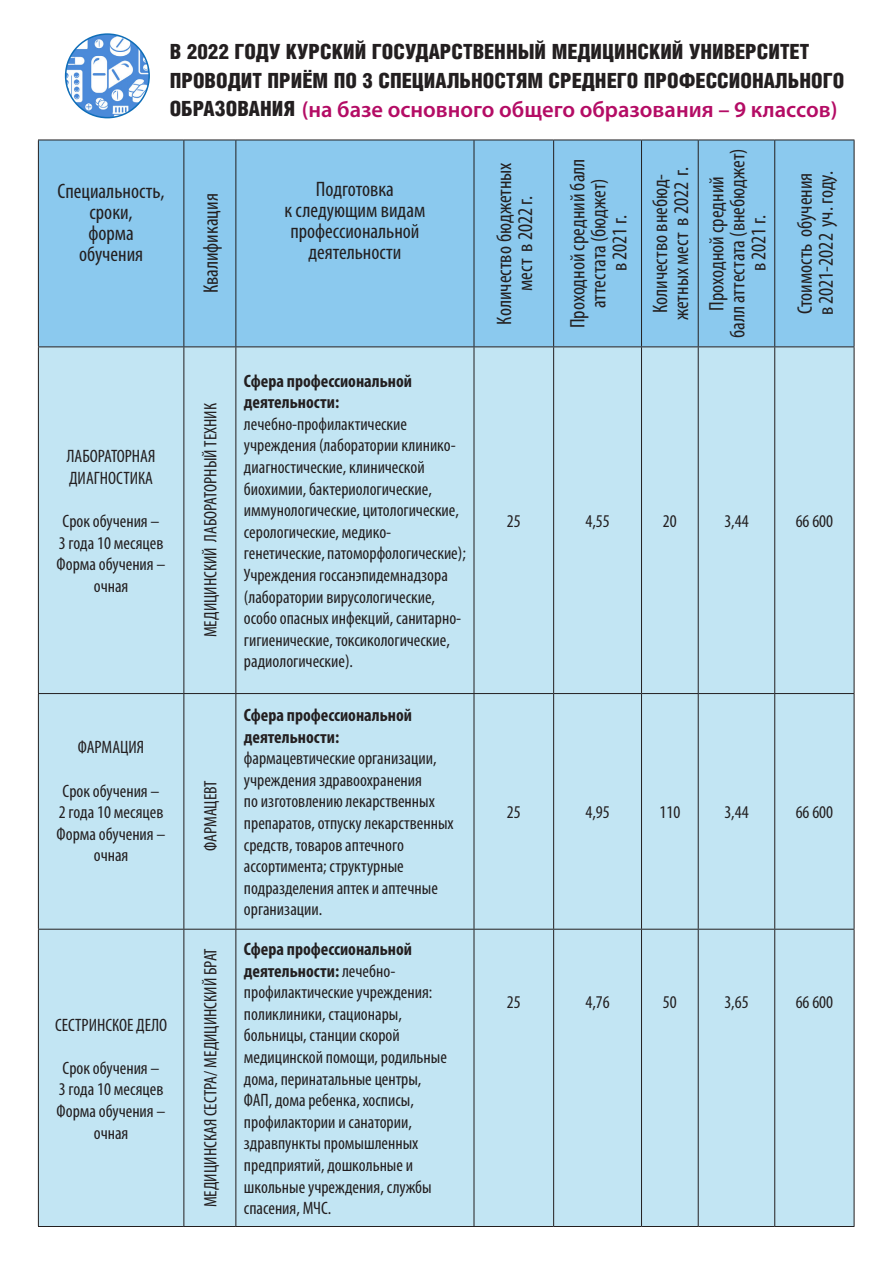
<style>
.page{position:relative;width:893px;height:1263px;background:#fff}
.page>*{position:absolute;margin:0;border:0;box-sizing:border-box;transform-origin:0 0}
.t1{font:600 22.5px "Myriad Pro";color:#b40c65}
.t2{font:condensed 21px/21px "Myriad Pro";color:#231f20;text-align:center}
.t3{font:900 21px/28.5px "Helios Cond";color:#231f20}
.t4{font:condensed 18px/21.6px "Myriad Pro";color:#231f20}
.t5{font:700 condensed 18px/21.6px "Myriad Pro";color:#231f20}
.s1{font-family:"Helios Cond";font-weight:900;font-size:21px;color:#231f20}
.s2{font-weight:700}
</style>
<div class="page">
<div style="left:39px;top:141px;width:815px;height:205px;background:#8bc9ee"></div>
<div style="left:39px;top:347px;width:815px;height:879px;background:#c2e5f3"></div>
<hr style="left:38px;top:140px;width:146px;height:1px;background:#231f20">
<hr style="left:184px;top:140px;width:52px;height:1px;background:#231f20">
<hr style="left:236px;top:140px;width:238px;height:1px;background:#231f20">
<hr style="left:474px;top:140px;width:80px;height:1px;background:#231f20">
<hr style="left:554px;top:140px;width:87px;height:1px;background:#231f20">
<hr style="left:641px;top:140px;width:57px;height:1px;background:#231f20">
<hr style="left:698px;top:140px;width:77px;height:1px;background:#231f20">
<hr style="left:775px;top:140px;width:79px;height:1px;background:#231f20">
<hr style="left:38px;top:346px;width:146px;height:1px;background:#231f20">
<hr style="left:184px;top:346px;width:52px;height:1px;background:#231f20">
<hr style="left:236px;top:346px;width:238px;height:1px;background:#231f20">
<hr style="left:474px;top:346px;width:80px;height:1px;background:#231f20">
<hr style="left:554px;top:346px;width:87px;height:1px;background:#231f20">
<hr style="left:641px;top:346px;width:57px;height:1px;background:#231f20">
<hr style="left:698px;top:346px;width:77px;height:1px;background:#231f20">
<hr style="left:775px;top:346px;width:79px;height:1px;background:#231f20">
<hr style="left:38px;top:693px;width:146px;height:1px;background:#231f20">
<hr style="left:184px;top:693px;width:52px;height:1px;background:#231f20">
<hr style="left:236px;top:693px;width:238px;height:1px;background:#231f20">
<hr style="left:474px;top:693px;width:80px;height:1px;background:#231f20">
<hr style="left:554px;top:693px;width:87px;height:1px;background:#231f20">
<hr style="left:641px;top:693px;width:57px;height:1px;background:#231f20">
<hr style="left:698px;top:693px;width:77px;height:1px;background:#231f20">
<hr style="left:775px;top:693px;width:79px;height:1px;background:#231f20">
<hr style="left:38px;top:929px;width:146px;height:1px;background:#231f20">
<hr style="left:184px;top:929px;width:52px;height:1px;background:#231f20">
<hr style="left:236px;top:929px;width:238px;height:1px;background:#231f20">
<hr style="left:474px;top:929px;width:80px;height:1px;background:#231f20">
<hr style="left:554px;top:929px;width:87px;height:1px;background:#231f20">
<hr style="left:641px;top:929px;width:57px;height:1px;background:#231f20">
<hr style="left:698px;top:929px;width:77px;height:1px;background:#231f20">
<hr style="left:775px;top:929px;width:79px;height:1px;background:#231f20">
<hr style="left:38px;top:1226px;width:146px;height:1px;background:#231f20">
<hr style="left:184px;top:1226px;width:52px;height:1px;background:#231f20">
<hr style="left:236px;top:1226px;width:238px;height:1px;background:#231f20">
<hr style="left:474px;top:1226px;width:80px;height:1px;background:#231f20">
<hr style="left:554px;top:1226px;width:87px;height:1px;background:#231f20">
<hr style="left:641px;top:1226px;width:57px;height:1px;background:#231f20">
<hr style="left:698px;top:1226px;width:77px;height:1px;background:#231f20">
<hr style="left:775px;top:1226px;width:79px;height:1px;background:#231f20">
<hr style="left:38px;top:140px;width:1px;height:206px;background:#231f20">
<hr style="left:38px;top:347px;width:1px;height:346px;background:#231f20">
<hr style="left:38px;top:694px;width:1px;height:235px;background:#231f20">
<hr style="left:38px;top:929px;width:1px;height:297px;background:#231f20">
<hr style="left:183px;top:140px;width:1px;height:206px;background:#231f20">
<hr style="left:235px;top:140px;width:1px;height:206px;background:#231f20">
<hr style="left:474px;top:140px;width:1px;height:206px;background:#231f20">
<hr style="left:553px;top:140px;width:1px;height:206px;background:#231f20">
<hr style="left:641px;top:140px;width:1px;height:206px;background:#231f20">
<hr style="left:698px;top:140px;width:1px;height:206px;background:#231f20">
<hr style="left:774px;top:140px;width:1px;height:206px;background:#231f20">
<hr style="left:854px;top:140px;width:1px;height:206px;background:#231f20">
<hr style="left:183px;top:347px;width:1px;height:346px;background:#231f20">
<hr style="left:235px;top:347px;width:1px;height:346px;background:#231f20">
<hr style="left:474px;top:347px;width:1px;height:346px;background:#231f20">
<hr style="left:553px;top:347px;width:1px;height:346px;background:#231f20">
<hr style="left:641px;top:347px;width:1px;height:346px;background:#231f20">
<hr style="left:698px;top:347px;width:1px;height:346px;background:#231f20">
<hr style="left:774px;top:347px;width:1px;height:346px;background:#231f20">
<hr style="left:854px;top:347px;width:1px;height:346px;background:#231f20">
<hr style="left:183px;top:694px;width:1px;height:235px;background:#231f20">
<hr style="left:235px;top:694px;width:1px;height:235px;background:#231f20">
<hr style="left:474px;top:694px;width:1px;height:235px;background:#231f20">
<hr style="left:553px;top:694px;width:1px;height:235px;background:#231f20">
<hr style="left:641px;top:694px;width:1px;height:235px;background:#231f20">
<hr style="left:698px;top:694px;width:1px;height:235px;background:#231f20">
<hr style="left:774px;top:694px;width:1px;height:235px;background:#231f20">
<hr style="left:854px;top:694px;width:1px;height:235px;background:#231f20">
<hr style="left:183px;top:929px;width:1px;height:297px;background:#231f20">
<hr style="left:235px;top:929px;width:1px;height:297px;background:#231f20">
<hr style="left:474px;top:929px;width:1px;height:297px;background:#231f20">
<hr style="left:553px;top:929px;width:1px;height:297px;background:#231f20">
<hr style="left:641px;top:929px;width:1px;height:297px;background:#231f20">
<hr style="left:698px;top:929px;width:1px;height:297px;background:#231f20">
<hr style="left:774px;top:929px;width:1px;height:297px;background:#231f20">
<hr style="left:854px;top:929px;width:1px;height:297px;background:#231f20">
<img style="left:66px;top:34px;width:83px;height:84px;border-radius:42px">
<div style="left:65px;top:33px;width:85px;height:85px;border:2px solid #0f6eb8;border-radius:50%"></div>
<p class="t3" style="left:170px;top:37px;width:676px">В 2022 ГОДУ КУРСКИЙ ГОСУДАРСТВЕННЫЙ МЕДИЦИНСКИЙ УНИВЕРСИТЕТ<br>ПРОВОДИТ ПРИЁМ ПО 3 СПЕЦИАЛЬНОСТЯМ СРЕДНЕГО ПРОФЕССИОНАЛЬНОГО</p>
<p class="t1" style="left:170px;top:95px;width:669px"><span class="s1">ОБРАЗОВАНИЯ</span> (на базе основного общего образования – 9 классов)</p>
<p class="t2" style="left:58px;top:180px;width:108px">Специальность,</p>
<p class="t2" style="left:90px;top:201px;width:45px">сроки,</p>
<p class="t2" style="left:89px;top:222px;width:47px">форма</p>
<p class="t2" style="left:79px;top:243px;width:66px">обучения</p>
<p class="t2" style="left:200px;top:293px;width:101px;rotate:-90deg">Квалификация</p>
<p class="t2" style="left:316px;top:178px;width:79px">Подготовка</p>
<p class="t2" style="left:284px;top:199px;width:142px">к следующим видам профессиональной деятельности</p>
<p class="t4" style="left:67px;top:445px;width:90px">ЛАБОРАТОРНАЯ</p>
<p class="t4" style="left:69px;top:467px;width:85px">ДИАГНОСТИКА</p>
<p class="t4" style="left:63px;top:510px;width:99px">Срок обучения –</p>
<p class="t4" style="left:57px;top:532px;width:110px;text-align:center">3 года 10 месяцев<br>Форма обучения – очная</p>
<p class="t4" style="left:200px;top:637px;width:236px;rotate:-90deg">МЕДИЦИНСКИЙ ЛАБОРАТОРНЫЙ ТЕХНИК</p>
<p class="t4" style="left:78px;top:736px;width:68px">ФАРМАЦИЯ</p>
<p class="t4" style="left:57px;top:779px;width:110px;text-align:center">Срок обучения –<br>2 года 10 месяцев<br>Форма обучения – очная</p>
<p class="t4" style="left:200px;top:851px;width:72px;rotate:-90deg">ФАРМАЦЕВТ</p>
<p class="t5" style="left:244px;top:369px;width:170px">Сфера профессиональной деятельности:</p>
<p class="t4" style="left:244px;top:413px;width:223px">лечебно-профилактические учреждения (лаборатории клинико&shy;диагностические, клинической биохимии, бактериологические, иммунологические, цитологические, серологические, медико&shy;генетические, патоморфологические);</p>
<p class="t4" style="left:244px;top:564px;width:219px">Учреждения госсанэпидемнадзора (лаборатории вирусологические, особо опасных инфекций, санитарно&shy;гигиенические, токсикологические, радиологические).</p>
<p class="t5" style="left:244px;top:704px;width:170px">Сфера профессиональной деятельности:</p>
<p class="t4" style="left:244px;top:747px;width:211px">фармацевтические организации, учреждения здравоохранения<br>по изготовлению лекарственных препаратов, отпуску лекарственных средств, товаров аптечного ассортимента; структурные подразделения аптек и аптечные организации.</p>
<p class="t4" style="left:55px;top:1013px;width:114px">СЕСТРИНСКОЕ ДЕЛО</p>
<p class="t4" style="left:57px;top:1057px;width:110px;text-align:center">Срок обучения –<br>3 года 10 месяцев<br>Форма обучения – очная</p>
<p class="t4" style="left:200px;top:1207px;width:261px;rotate:-90deg">МЕДИЦИНСКАЯ СЕСТРА/ МЕДИЦИНСКИЙ БРАТ</p>
<p class="t4" style="left:244px;top:938px;width:204px"><span class="s2">Сфера профессиональной деятельности:</span> лечебно&shy;профилактические учреждения: поликлиники, стационары, больницы, станции скорой медицинской помощи, родильные дома, перинатальные центры,<br>ФАП, дома ребенка, хосписы, профилактории и санатории, здравпункты промышленных предприятий, дошкольные и школьные учреждения, службы спасения, МЧС.</p>
<p class="t2" style="left:493px;top:324px;width:164px;rotate:-90deg">Количество бюджетных</p>
<p class="t2" style="left:514px;top:291px;width:97px;rotate:-90deg">мест в 2022 г.</p>
<p class="t2" style="left:567px;top:328px;width:171px;rotate:-90deg">Проходной средний балл аттестата (бюджет)</p>
<p class="t2" style="left:609px;top:271px;width:58px;rotate:-90deg">в 2021 г.</p>
<p class="t2" style="left:727px;top:338px;width:191px;rotate:-90deg">балл аттестата (внебюджет)</p>
<p class="t2" style="left:649px;top:313px;width:141px;rotate:-90deg">Количество внебюд-</p>
<p class="t2" style="left:670px;top:320px;width:155px;rotate:-90deg">жетных мест в 2022 г.</p>
<p class="t2" style="left:706px;top:311px;width:136px;rotate:-90deg">Проходной средний</p>
<p class="t2" style="left:748px;top:271px;width:58px;rotate:-90deg">в 2021 г.</p>
<p class="t2" style="left:794px;top:314px;width:143px;rotate:-90deg">Стоимость обучения</p>
<p class="t2" style="left:815px;top:315px;width:146px;rotate:-90deg">в 2021-2022 уч. году.</p>
<p class="t4" style="left:507px;top:510px;width:15px">25</p>
<p class="t4" style="left:585px;top:510px;width:26px">4,55</p>
<p class="t4" style="left:663px;top:510px;width:15px">20</p>
<p class="t4" style="left:724px;top:510px;width:26px">3,44</p>
<p class="t4" style="left:796px;top:510px;width:39px">66 600</p>
<p class="t4" style="left:507px;top:801px;width:15px">25</p>
<p class="t4" style="left:585px;top:801px;width:26px">4,95</p>
<p class="t4" style="left:659px;top:801px;width:22px">110</p>
<p class="t4" style="left:724px;top:801px;width:26px">3,44</p>
<p class="t4" style="left:796px;top:801px;width:39px">66 600</p>
<p class="t4" style="left:507px;top:991px;width:15px">25</p>
<p class="t4" style="left:585px;top:991px;width:26px">4,76</p>
<p class="t4" style="left:663px;top:991px;width:15px">50</p>
<p class="t4" style="left:724px;top:991px;width:26px">3,65</p>
<p class="t4" style="left:796px;top:991px;width:39px">66 600</p>
</div>
